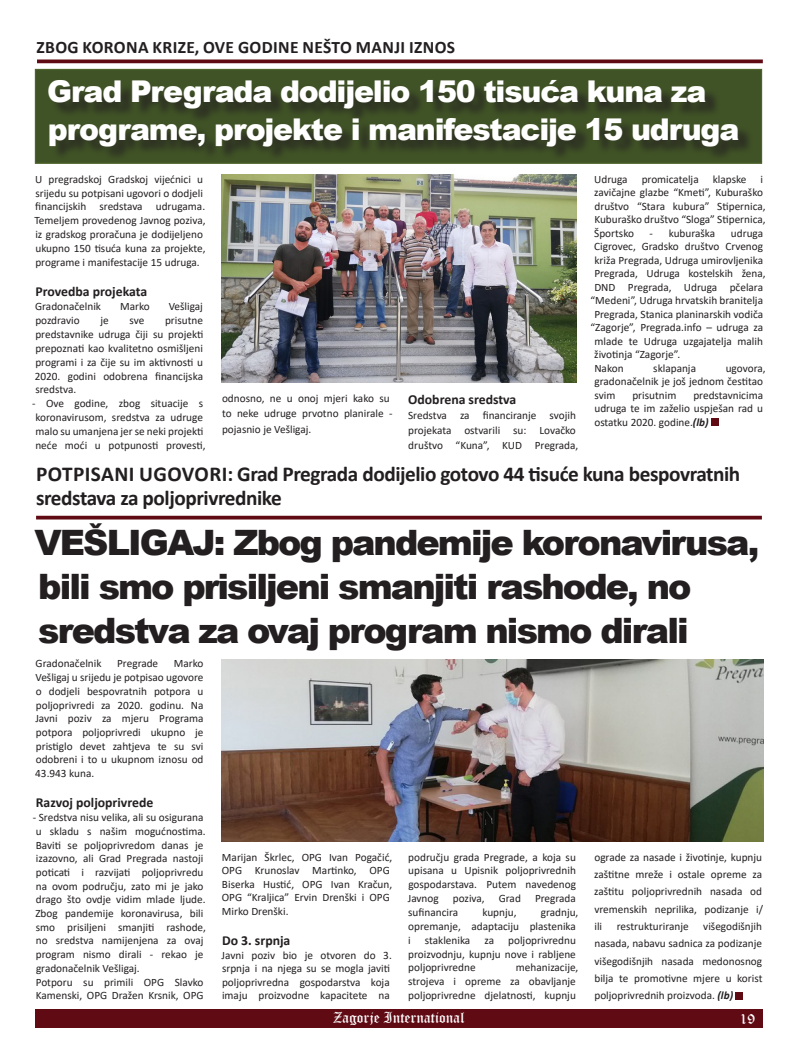
<style>
.page{position:relative;width:798px;height:1063px;background:#fff}
.page>*{position:absolute;margin:0;border:0;box-sizing:border-box;transform-origin:0 0}
.t1{font:900 35px/43.8px "Arial";letter-spacing:-.055em;color:#231f20}
.t2{font:900 30px/37.5px "Arial";letter-spacing:-.04em;color:#fff}
.t3{font:700 21.25px/23.8px "Calibri";letter-spacing:-.02em;color:#231f20}
.t4{font:700 17.5px "Calibri";letter-spacing:.02em;color:#231f20}
.t5{font:15px "Old English Text";color:#fff}
.t6{font:700 13.75px "Calibri";color:#231f20}
.t7{font:11.25px/13.9px "Calibri";color:#231f20}
.s1{font-weight:700;font-style:italic}
</style>
<div class="page">
<div style="left:35px;top:1009px;width:727px;height:19px;background:#600a14"></div>
<div style="left:35px;top:69px;width:726px;height:95px;background:#405326;border:1px solid #4d632c"></div>
<hr style="left:37px;top:60px;width:725px;height:3px;background:#600a14">
<svg style="left:36px;top:516px;width:725px;height:4px;background:#732830"></svg>
<div style="left:50px;top:82px;width:703px;height:79px;background:#231f20;opacity:.75"></div>
<div style="left:735px;top:992px;width:7px;height:7px;background:#600a14"></div>
<div style="left:711px;top:419px;width:7px;height:7px;background:#600a14"></div>
<img style="left:221px;top:659px;width:542px;height:182px">
<img style="left:221px;top:174px;width:355px;height:209px">
<p class="t4" style="left:36px;top:35px;width:420px">ZBOG KORONA KRIZE, OVE GODINE NEŠTO MANJI IZNOS</p>
<p class="t2" style="left:47px;top:72px;width:693px">Grad Pregrada dodijelio 150 tisuća kuna za programe, projekte i manifestacije 15 udruga</p>
<p class="t7" style="left:34px;top:172px;width:172px">U pregradskoj Gradskoj vijećnici u srijedu su potpisani ugovori o dodjeli financijskih sredstava udrugama.<br>Temeljem provedenog Javnog poziva, iz gradskog proračuna je dodijeljeno ukupno 150 tisuća kuna za projekte, programe i manifestacije 15 udruga.</p>
<p class="t6" style="left:35px;top:282px;width:113px">Provedba projekata</p>
<p class="t7" style="left:35px;top:299px;width:67px">Gradonačelnik</p>
<p class="t7" style="left:120px;top:299px;width:31px">Marko</p>
<p class="t7" style="left:169px;top:299px;width:36px">Vešligaj</p>
<p class="t7" style="left:35px;top:313px;width:46px">pozdravio</p>
<p class="t7" style="left:100px;top:313px;width:10px">je</p>
<p class="t7" style="left:129px;top:313px;width:16px">sve</p>
<p class="t7" style="left:35px;top:313px;width:170px;text-align:justify;text-indent:130px">prisutne predstavnike udruga čiji su projekti prepoznati kao kvalitetno osmišljeni programi i za čije su im aktivnosti u 2020. godini odobrena financijska sredstva.</p>
<p class="t7" style="left:32px;top:396px;width:175px">- Ove godine, zbog situacije s koronavirusom, sredstva za udruge malo su umanjena jer se neki projekti neće moći u potpunosti provesti,</p>
<p class="t7" style="left:222px;top:390px;width:172px;line-height:15.8px">odnosno, ne u onoj mjeri kako su to neke udruge prvotno planirale - pojasnio je Vešligaj.</p>
<p class="t6" style="left:408px;top:389px;width:110px">Odobrena sredstva</p>
<p class="t7" style="left:408px;top:407px;width:172px;line-height:15.1px">Sredstva za financiranje svojih projekata ostvarili su: Lovačko društvo “Kuna”, KUD Pregrada,</p>
<p class="t7" style="left:594px;top:172px;width:173px;line-height:13.5px">Udruga promicatelja klapske i zavičajne glazbe “Kmeti”, Kuburaško društvo “Stara kubura” Stipernica,<br>Kuburaško društvo “Sloga” Stipernica,<br>Športsko</p>
<p class="t7" style="left:649px;top:226px;width:67px">- kuburaška</p>
<p class="t7" style="left:730px;top:226px;width:34px">udruga</p>
<p class="t7" style="left:594px;top:239px;width:170px">Cigrovec, Gradsko društvo Crvenog</p>
<p class="t7" style="left:594px;top:253px;width:170px">križa Pregrada, Udruga umirovljenika</p>
<p class="t7" style="left:594px;top:266px;width:173px">Pregrada, Udruga kostelskih žena,</p>
<p class="t7" style="left:594px;top:280px;width:170px">DND Pregrada, Udruga pčelara</p>
<p class="t7" style="left:590px;top:293px;width:174px">“Medeni”, Udruga hrvatskih branitelja</p>
<p class="t7" style="left:594px;top:307px;width:170px">Pregrada, Stanica planinarskih vodiča</p>
<p class="t7" style="left:590px;top:320px;width:174px">“Zagorje”, Pregrada.info – udruga za</p>
<p class="t7" style="left:594px;top:334px;width:170px">mlade te Udruga uzgajatelja malih</p>
<p class="t7" style="left:594px;top:347px;width:87px">životinja “Zagorje”.</p>
<p class="t7" style="left:594px;top:361px;width:31px">Nakon</p>
<p class="t7" style="left:653px;top:361px;width:44px">sklapanja</p>
<p class="t7" style="left:594px;top:361px;width:172px;line-height:13.5px;text-indent:131px">ugovora, gradonačelnik je još jednom čestitao svim</p>
<p class="t7" style="left:594px;top:388px;width:170px;line-height:13.5px;text-align:justify;text-indent:99px">predstavnicima udruga te im zaželio uspješan rad u ostatku 2020. godine.<span class="s1">(lb)</span></p>
<p class="t7" style="left:632px;top:388px;width:45px">prisutnim</p>
<p class="t3" style="left:36px;top:462px;width:705px">POTPISANI UGOVORI: Grad Pregrada dodijelio gotovo 44 tisuće kuna bespovratnih sredstava za poljoprivrednike</p>
<p class="t1" style="left:35px;top:520px;width:726px">VEŠLIGAJ: Zbog pandemije koronavirusa, bili smo prisiljeni smanjiti rashode, no sredstva za ovaj program nismo dirali</p>
<p class="t7" style="left:36px;top:657px;width:67px">Gradonačelnik</p>
<p class="t7" style="left:117px;top:657px;width:43px">Pregrade</p>
<p class="t7" style="left:35px;top:657px;width:170px;text-align:justify;text-indent:138px">Marko Vešligaj u srijedu je potpisao ugovore o dodjeli bespovratnih potpora u poljoprivredi za 2020. godinu. Na Javni poziv za mjeru Programa potpora poljoprivredi ukupno je pristiglo devet zahtjeva te su svi odobreni i to u ukupnom iznosu od 43.943 kuna.</p>
<p class="t6" style="left:36px;top:793px;width:119px">Razvoj poljoprivrede</p>
<p class="t7" style="left:33px;top:810px;width:175px">- Sredstva nisu velika, ali su osigurana u skladu s našim mogućnostima.<br>Baviti se poljoprivredom danas je izazovno, ali Grad Pregrada nastoji poticati i razvijati poljoprivredu na ovom području, zato mi je jako drago što ovdje vidim mlade ljude.<br>Zbog pandemije koronavirusa, bili smo prisiljeni smanjiti rashode, no sredstva namijenjena za ovaj program nismo dirali - rekao je gradonačelnik Vešligaj.</p>
<p class="t7" style="left:36px;top:975px;width:169px">Potporu su primili OPG Slavko<br>Kamenski, OPG Dražen Krsnik, OPG</p>
<p class="t7" style="left:222px;top:850px;width:172px;line-height:13.5px">Marijan Škrlec, OPG Ivan Pogačić,<br>OPG Krunoslav Martinko, OPG<br>Biserka Hustić, OPG Ivan Kračun,<br>OPG “Kraljica” Ervin Drenški i OPG<br>Mirko Drenški.</p>
<p class="t6" style="left:222px;top:931px;width:70px">Do 3. srpnja</p>
<p class="t7" style="left:221px;top:948px;width:172px;line-height:13.5px">Javni poziv bio je otvoren do 3. srpnja i na njega su se mogla javiti poljoprivredna gospodarstva koja imaju proizvodne kapacitete na</p>
<p class="t7" style="left:407px;top:850px;width:170px;text-align:justify">području grada Pregrade, a koja su upisana u Upisnik poljoprivrednih gospodarstava. Putem navedenog Javnog</p>
<p class="t7" style="left:452px;top:891px;width:33px">poziva,</p>
<p class="t7" style="left:498px;top:891px;width:24px">Grad</p>
<p class="t7" style="left:535px;top:891px;width:42px">Pregrada</p>
<p class="t7" style="left:408px;top:905px;width:51px">sufinancira</p>
<p class="t7" style="left:482px;top:905px;width:36px">kupnju,</p>
<p class="t7" style="left:408px;top:905px;width:172px;text-indent:132px">gradnju, opremanje, adaptaciju plastenika i</p>
<p class="t7" style="left:408px;top:933px;width:169px;text-align:justify;text-indent:100px">poljoprivrednu proizvodnju, kupnju nove i rabljene poljoprivredne</p>
<p class="t7" style="left:425px;top:933px;width:47px">staklenika</p>
<p class="t7" style="left:484px;top:933px;width:11px">za</p>
<p class="t7" style="left:408px;top:961px;width:172px;text-indent:108px">mehanizacije, strojeva i opreme za obavljanje poljoprivredne djelatnosti, kupnju</p>
<p class="t7" style="left:594px;top:848px;width:170px;line-height:17.4px;text-align:justify">ograde za nasade i životinje, kupnju zaštitne mreže i ostale opreme za zaštitu poljoprivrednih nasada od vremenskih neprilika, podizanje i/ ili</p>
<p class="t7" style="left:594px;top:917px;width:169px;line-height:17.4px;text-align:justify;text-indent:109px">višegodišnjih nasada, nabavu sadnica za podizanje višegodišnjih nasada medonosnog bilja te promotivne mjere u korist poljoprivrednih proizvoda. <span class="s1">(lb)</span></p>
<p class="t7" style="left:616px;top:919px;width:73px">restrukturiranje</p>
<h3 class="t5" style="left:333px;top:1008px;width:133px">Zagorje International</h3>
<h3 class="t5" style="left:739px;top:1009px;width:17px">19</h3>
</div>
